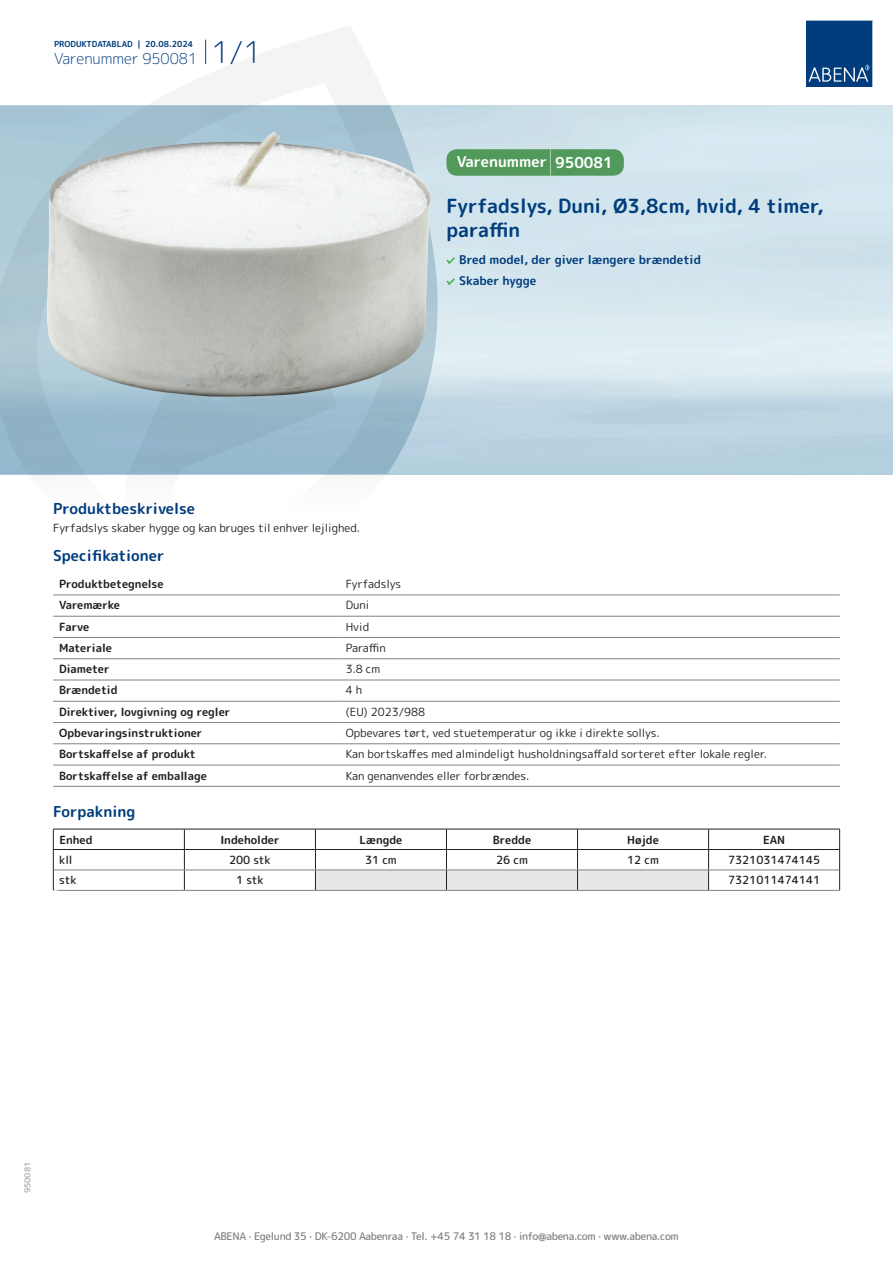
<style>
.page{position:relative;width:893px;height:1263px;background:#fff}
.page>*{position:absolute;margin:0;border:0;box-sizing:border-box;transform-origin:0 0}
.t1{font:700 19.5px/24px "Rounded Mplus 1 c";color:#013d7d}
.t2{font:700 15px "Rounded Mplus 1 c";color:#013d7d}
.t3{font:300 15px "Rounded Mplus 1 c";color:#013d7d}
.t4{font:700 15px "Rounded Mplus 1 c";color:#fff}
.t5{font:700 12px/21px "Rounded Mplus 1 c";color:#013d7d}
.t6{font:11.25px "Rounded Mplus 1 c";color:#231f20}
.t7{font:700 11.25px "Rounded Mplus 1 c";color:#231f20}
.t8{font:500 11.25px "Rounded Mplus 1 c";color:#231f20}
.t9{font:500 10.5px "Rounded Mplus 1 c";letter-spacing:-.03em;color:#808285}
.t10{font:700 10.5px "Rounded Mplus 1 c";color:#fff}
.t11{font:700 8.25px "Rounded Mplus 1 c";color:#013d7d}
.t12{font:700 8.25px "Rounded Mplus 1 c";color:#b2b3b7}
.s1{font-size:30px}
.s2{font-size:25.5px}
</style>
<div class="page">
<svg style="left:0;top:26px;width:439px;height:569px"></svg>
<svg style="left:0;top:106px;width:438px;height:368px;background:#9fbecf"></svg>
<svg style="left:205px;top:40px;width:1px;height:24px"></svg>
<svg style="left:806px;top:20px;width:67px;height:67px;background:#144b86"></svg>
<img style="left:47px;top:132px;width:384px;height:265px">
<hr style="left:53px;top:595px;width:287px;height:1px;background:#808285">
<hr style="left:340px;top:595px;width:500px;height:1px;background:#808285">
<hr style="left:53px;top:616px;width:287px;height:1px;background:#808285">
<hr style="left:340px;top:616px;width:500px;height:1px;background:#808285">
<hr style="left:53px;top:637px;width:287px;height:1px;background:#808285">
<hr style="left:340px;top:637px;width:500px;height:1px;background:#808285">
<hr style="left:53px;top:658px;width:287px;height:1px;background:#808285">
<hr style="left:340px;top:658px;width:500px;height:1px;background:#808285">
<hr style="left:53px;top:680px;width:287px;height:1px;background:#808285">
<hr style="left:340px;top:680px;width:500px;height:1px;background:#808285">
<hr style="left:53px;top:701px;width:287px;height:1px;background:#808285">
<hr style="left:340px;top:701px;width:500px;height:1px;background:#808285">
<hr style="left:53px;top:722px;width:287px;height:1px;background:#808285">
<hr style="left:340px;top:722px;width:500px;height:1px;background:#808285">
<hr style="left:53px;top:743px;width:287px;height:1px;background:#808285">
<hr style="left:340px;top:743px;width:500px;height:1px;background:#808285">
<hr style="left:53px;top:765px;width:287px;height:1px;background:#808285">
<hr style="left:340px;top:765px;width:500px;height:1px;background:#808285">
<hr style="left:53px;top:786px;width:287px;height:1px;background:#808285">
<hr style="left:340px;top:786px;width:500px;height:1px;background:#808285">
<hr style="left:53px;top:829px;width:131px;height:1px;background:#231f20">
<hr style="left:184px;top:829px;width:131px;height:1px;background:#231f20">
<hr style="left:709px;top:829px;width:131px;height:1px;background:#231f20">
<hr style="left:53px;top:849px;width:131px;height:1px;background:#231f20">
<hr style="left:184px;top:849px;width:131px;height:1px;background:#231f20">
<hr style="left:709px;top:849px;width:131px;height:1px;background:#231f20">
<svg style="left:53px;top:829px;width:1px;height:61px"></svg>
<svg style="left:184px;top:829px;width:1px;height:61px"></svg>
<svg style="left:315px;top:829px;width:394px;height:61px"></svg>
<svg style="left:839px;top:829px;width:1px;height:61px"></svg>
<hr style="left:54px;top:870px;width:130px;height:1px;background:#808285">
<hr style="left:184px;top:870px;width:131px;height:1px;background:#808285">
<hr style="left:315px;top:870px;width:131px;height:1px;background:#808285">
<hr style="left:446px;top:870px;width:131px;height:1px;background:#808285">
<hr style="left:577px;top:870px;width:132px;height:1px;background:#808285">
<hr style="left:709px;top:870px;width:130px;height:1px;background:#808285">
<hr style="left:53px;top:890px;width:131px;height:1px;background:#808285">
<hr style="left:184px;top:890px;width:131px;height:1px;background:#808285">
<hr style="left:315px;top:890px;width:131px;height:1px;background:#808285">
<hr style="left:446px;top:890px;width:131px;height:1px;background:#808285">
<hr style="left:577px;top:890px;width:132px;height:1px;background:#808285">
<hr style="left:709px;top:890px;width:131px;height:1px;background:#808285">
<svg style="left:446px;top:257px;width:9px;height:7px"></svg>
<svg style="left:446px;top:278px;width:9px;height:7px"></svg>
<div style="left:446px;top:149px;width:178px;height:27px;background:#52995c;border-radius:10px"></div>
<p class="t11" style="left:54px;top:38px;width:141px">PRODUKTDATABLAD | 20.08.2024</p>
<h2 class="t3" style="left:54px;top:48px;width:209px">Varenummer 950081 <span class="s1">1/1</span></h2>
<h2 class="t4" style="left:457px;top:151px;width:157px">Varenummer <span class="s2">|</span> 950081</h2>
<h1 class="t1" style="left:446px;top:194px;width:379px">Fyrfadslys, Duni, Ø3,8cm, hvid, 4 timer, paraffin</h1>
<p class="t5" style="left:459px;top:249px;width:243px">Bred model, der giver længere brændetid<br>Skaber hygge</p>
<h2 class="t2" style="left:53px;top:498px;width:143px">Produktbeskrivelse</h2>
<p class="t6" style="left:53px;top:520px;width:308px">Fyrfadslys skaber hygge og kan bruges til enhver lejlighed.</p>
<h2 class="t2" style="left:53px;top:545px;width:113px">Specifikationer</h2>
<p class="t7" style="left:59px;top:576px;width:106px">Produktbetegnelse</p>
<p class="t6" style="left:346px;top:576px;width:57px">Fyrfadslys</p>
<p class="t7" style="left:59px;top:597px;width:62px">Varemærke</p>
<p class="t6" style="left:346px;top:597px;width:25px">Duni</p>
<p class="t7" style="left:59px;top:618px;width:32px">Farve</p>
<p class="t6" style="left:346px;top:618px;width:25px">Hvid</p>
<p class="t7" style="left:59px;top:640px;width:54px">Materiale</p>
<p class="t6" style="left:346px;top:640px;width:41px">Paraffin</p>
<p class="t7" style="left:59px;top:661px;width:52px">Diameter</p>
<p class="t6" style="left:346px;top:661px;width:36px">3.8 cm</p>
<p class="t7" style="left:59px;top:682px;width:60px">Brændetid</p>
<p class="t6" style="left:346px;top:682px;width:18px">4 h</p>
<p class="t7" style="left:59px;top:704px;width:173px">Direktiver, lovgivning og regler</p>
<p class="t6" style="left:346px;top:704px;width:81px">(EU) 2023/988</p>
<p class="t7" style="left:59px;top:725px;width:145px">Opbevaringsinstruktioner</p>
<p class="t6" style="left:346px;top:725px;width:315px">Opbevares tørt, ved stuetemperatur og ikke i direkte sollys.</p>
<p class="t7" style="left:59px;top:746px;width:138px">Bortskaffelse af produkt</p>
<p class="t6" style="left:346px;top:746px;width:423px">Kan bortskaffes med almindeligt husholdningsaffald sorteret efter lokale regler.</p>
<p class="t7" style="left:59px;top:767px;width:149px">Bortskaffelse af emballage</p>
<p class="t6" style="left:346px;top:767px;width:185px">Kan genanvendes eller forbrændes.</p>
<h2 class="t2" style="left:53px;top:800px;width:84px">Forpakning</h2>
<p class="t7" style="left:59px;top:831px;width:35px">Enhed</p>
<p class="t7" style="left:220px;top:831px;width:61px">Indeholder</p>
<p class="t7" style="left:359px;top:831px;width:44px">Længde</p>
<p class="t7" style="left:493px;top:831px;width:40px">Bredde</p>
<p class="t7" style="left:627px;top:831px;width:33px">Højde</p>
<p class="t7" style="left:763px;top:831px;width:24px">EAN</p>
<p class="t8" style="left:59px;top:852px;width:15px">kll</p>
<p class="t8" style="left:229px;top:852px;width:43px">200 stk</p>
<p class="t8" style="left:365px;top:852px;width:33px">31 cm</p>
<p class="t8" style="left:496px;top:852px;width:33px">26 cm</p>
<p class="t8" style="left:627px;top:852px;width:33px">12 cm</p>
<p class="t8" style="left:728px;top:852px;width:94px">7321031474145</p>
<p class="t8" style="left:59px;top:872px;width:19px">stk</p>
<p class="t8" style="left:236px;top:872px;width:29px">1 stk</p>
<p class="t8" style="left:728px;top:872px;width:94px">7321011474141</p>
<p class="t10" style="left:53px;top:886px;width:7px">*</p>
<p class="t12" style="left:22px;top:1193px;width:33px;rotate:-90deg">950081</p>
<p class="t9" style="left:214px;top:1229px;width:466px">ABENA · Egelund 35 · DK-6200 Aabenraa · Tel. +45 74 31 18 18 · info@abena.com · www.abena.com</p>
</div>
